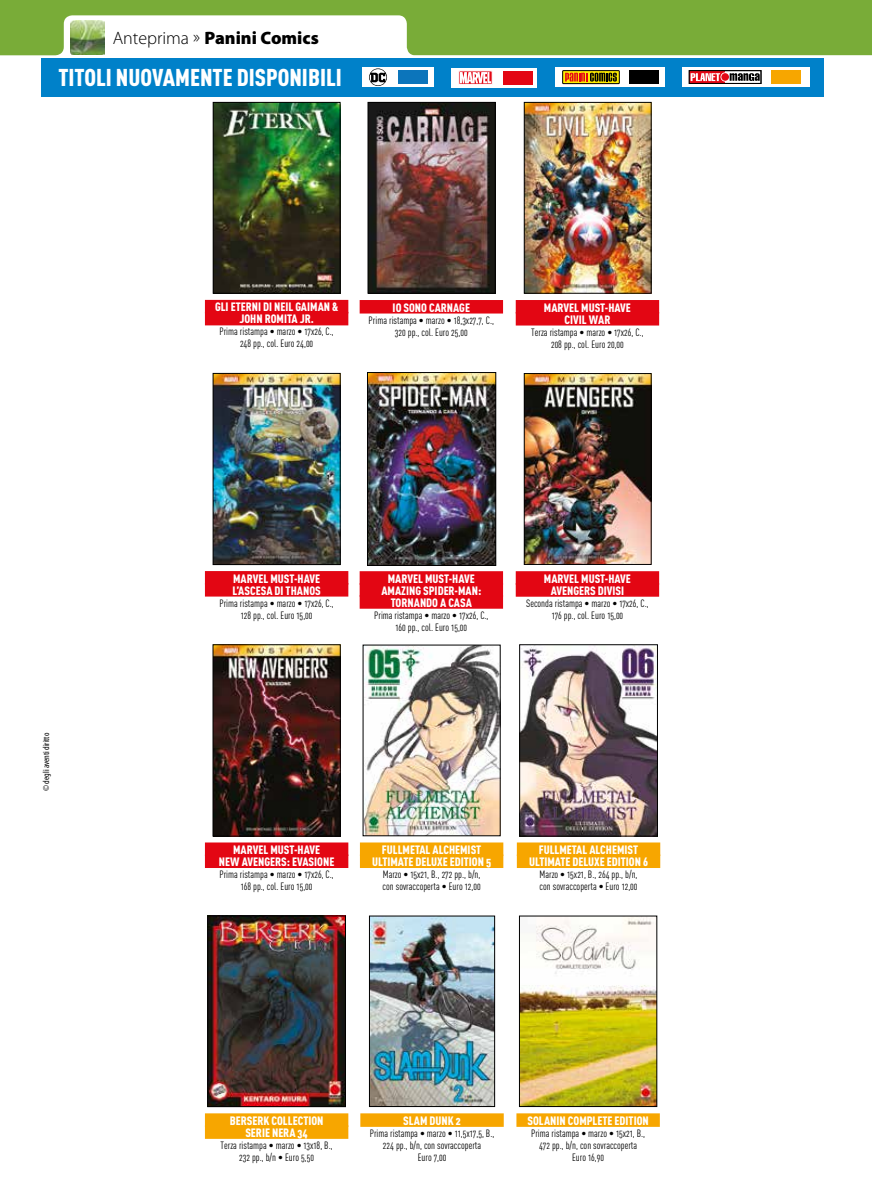
<style>
.page{position:relative;width:872px;height:1191px;background:#fff}
.page>*{position:absolute;margin:0;border:0;box-sizing:border-box;transform-origin:0 0}
.t1{font:24px "DIN Cond Black Alternate";color:#fff}
.t2{font:900 18px "Myriad Pro";color:#000}
.t3{font:12px/12px "DIN Cond Black Alternate";color:#fff;text-align:center}
.t4{font:10.5px/12px "DIN Cond Regular Alternate";color:#000;text-align:center}
.t5{font:condensed 9px "Myriad Pro";color:#000}
.s1{font-weight:300}
</style>
<div class="page">
<svg style="left:0;top:0;width:872px;height:56px;fill:#79ac38"></svg>
<img style="left:70px;top:21px;width:34px;height:34px">
<div style="left:41px;top:58px;width:782px;height:39px;background:#0081c9"></div>
<div style="left:451px;top:68px;width:86px;height:19px;background:#fff"></div>
<svg style="left:459px;top:71px;width:33px;height:13px"></svg>
<svg style="left:460px;top:72px;width:31px;height:11px"></svg>
<div style="left:503px;top:71px;width:29px;height:13px;background:#e30613"></div>
<div style="left:555px;top:67px;width:109px;height:20px;background:#fff"></div>
<svg style="left:562px;top:71px;width:57px;height:13px"></svg>
<div style="left:562px;top:70px;width:57px;height:14px;border:1px solid #000"></div>
<svg style="left:565px;top:73px;width:52px;height:9px"></svg>
<div style="left:629px;top:70px;width:29px;height:14px;background:#000"></div>
<div style="left:682px;top:67px;width:128px;height:20px;background:#fff"></div>
<svg style="left:691px;top:72px;width:32px;height:10px"></svg>
<div style="left:689px;top:70px;width:72px;height:14px;border:1px solid #000"></div>
<div style="left:720px;top:72px;width:10px;height:10px;border:2px solid #fff;border-radius:50%"></div>
<div style="left:721px;top:73px;width:8px;height:8px;background:#e30613;border-radius:50%"></div>
<svg style="left:690px;top:73px;width:30px;height:8px"></svg>
<svg style="left:729px;top:73px;width:30px;height:8px"></svg>
<div style="left:771px;top:70px;width:30px;height:14px;background:#f7a600"></div>
<div style="left:362px;top:67px;width:72px;height:20px;background:#fff"></div>
<div style="left:398px;top:70px;width:29px;height:14px;background:#0c75bb"></div>
<svg style="left:369px;top:68px;width:18px;height:18px"></svg>
<img style="left:521px;top:917px;width:134px;height:188px">
<div style="left:519px;top:915px;width:138px;height:192px;border:1px solid #000"></div>
<div style="left:516px;top:1113px;width:144px;height:13px;background:#f7a600"></div>
<img style="left:371px;top:917px;width:122px;height:188px">
<div style="left:369px;top:915px;width:126px;height:192px;border:1px solid #000"></div>
<div style="left:360px;top:1113px;width:144px;height:13px;background:#f7a600"></div>
<img style="left:369px;top:104px;width:124px;height:188px">
<div style="left:367px;top:102px;width:128px;height:192px;border:1px solid #000"></div>
<div style="left:360px;top:300px;width:143px;height:13px;background:#e30613"></div>
<img style="left:215px;top:104px;width:123px;height:188px">
<div style="left:213px;top:102px;width:127px;height:192px;border:1px solid #000"></div>
<div style="left:205px;top:300px;width:143px;height:13px;background:#e30613"></div>
<div style="left:205px;top:312px;width:143px;height:13px;background:#e30613"></div>
<img style="left:526px;top:104px;width:123px;height:188px">
<div style="left:524px;top:102px;width:127px;height:192px;border:1px solid #000"></div>
<div style="left:516px;top:300px;width:143px;height:13px;background:#e30613"></div>
<div style="left:516px;top:312px;width:143px;height:13px;background:#e30613"></div>
<img style="left:369px;top:374px;width:125px;height:190px">
<div style="left:367px;top:372px;width:129px;height:194px;border:1px solid #000"></div>
<div style="left:360px;top:571px;width:143px;height:14px;background:#e30613"></div>
<div style="left:360px;top:583px;width:143px;height:14px;background:#e30613"></div>
<div style="left:360px;top:595px;width:143px;height:14px;background:#e30613"></div>
<img style="left:215px;top:375px;width:123px;height:188px">
<div style="left:213px;top:373px;width:127px;height:192px;border:1px solid #000"></div>
<div style="left:205px;top:571px;width:143px;height:13px;background:#e30613"></div>
<div style="left:205px;top:583px;width:143px;height:13px;background:#e30613"></div>
<img style="left:526px;top:375px;width:123px;height:188px">
<div style="left:524px;top:373px;width:127px;height:192px;border:1px solid #000"></div>
<div style="left:516px;top:571px;width:143px;height:14px;background:#e30613"></div>
<div style="left:516px;top:583px;width:143px;height:14px;background:#e30613"></div>
<img style="left:209px;top:917px;width:135px;height:188px">
<div style="left:207px;top:915px;width:139px;height:192px;border:1px solid #000"></div>
<div style="left:205px;top:1113px;width:143px;height:13px;background:#f7a600"></div>
<div style="left:205px;top:1125px;width:143px;height:13px;background:#f7a600"></div>
<img style="left:521px;top:646px;width:135px;height:188px">
<div style="left:519px;top:644px;width:139px;height:192px;border:1px solid #000"></div>
<div style="left:517px;top:842px;width:143px;height:14px;background:#f7a600"></div>
<div style="left:517px;top:854px;width:143px;height:14px;background:#f7a600"></div>
<img style="left:215px;top:646px;width:124px;height:188px">
<div style="left:213px;top:644px;width:128px;height:192px;border:1px solid #000"></div>
<div style="left:205px;top:842px;width:143px;height:14px;background:#e30613"></div>
<div style="left:205px;top:854px;width:143px;height:14px;background:#e30613"></div>
<img style="left:365px;top:646px;width:133px;height:188px">
<div style="left:360px;top:842px;width:143px;height:14px;background:#f7a600"></div>
<div style="left:360px;top:854px;width:143px;height:14px;background:#f7a600"></div>
<h2 class="t2" style="left:113px;top:28px;width:208px"><span class="s1">Anteprima »</span> Panini Comics</h2>
<h1 class="t1" style="left:58px;top:62px;width:285px">TITOLI NUOVAMENTE DISPONIBILI</h1>
<p class="t3" style="left:215px;top:301px;width:125px">GLI ETERNI DI NEIL GAIMAN &amp;<br>JOHN ROMITA JR.</p>
<p class="t4" style="left:219px;top:325px;width:116px">Prima ristampa • marzo • 17x26, C.,<br>248 pp., col. Euro 24,00</p>
<p class="t3" style="left:392px;top:301px;width:79px">IO SONO CARNAGE</p>
<p class="t4" style="left:369px;top:314px;width:127px">Prima ristampa • marzo • 18,3x27,7, C.,<br>320 pp., col. Euro 25,00</p>
<p class="t3" style="left:544px;top:301px;width:88px">MARVEL MUST-HAVE<br>CIVIL WAR</p>
<p class="t4" style="left:531px;top:326px;width:114px">Terza ristampa • marzo • 17x26, C.,<br>208 pp., col. Euro 20,00</p>
<p class="t5" style="left:41px;top:791px;width:60px;rotate:-90deg">© degli aventi diritto</p>
<p class="t3" style="left:232px;top:572px;width:90px;text-align:left">MARVEL MUST-HAVE<br>L’ASCESA DI THANOS</p>
<p class="t4" style="left:219px;top:597px;width:116px">Prima ristampa • marzo • 17x26, C.,<br>128 pp., col. Euro 15,00</p>
<p class="t3" style="left:381px;top:572px;width:101px">MARVEL MUST-HAVE<br>AMAZING SPIDER-MAN:<br>TORNANDO A CASA</p>
<p class="t4" style="left:374px;top:609px;width:116px">Prima ristampa • marzo • 17x26, C.,<br>160 pp., col. Euro 15,00</p>
<p class="t3" style="left:544px;top:572px;width:88px">MARVEL MUST-HAVE<br>AVENGERS DIVISI</p>
<p class="t4" style="left:526px;top:597px;width:124px">Seconda ristampa • marzo • 17x26, C.,<br>176 pp., col. Euro 15,00</p>
<p class="t3" style="left:219px;top:843px;width:117px">MARVEL MUST-HAVE<br>NEW AVENGERS: EVASIONE</p>
<p class="t4" style="left:219px;top:868px;width:116px">Prima ristampa • marzo • 17x26, C.,<br>168 pp., col. Euro 15,00</p>
<p class="t3" style="left:372px;top:843px;width:121px">FULLMETAL ALCHEMIST<br>ULTIMATE DELUXE EDITION 5</p>
<p class="t4" style="left:383px;top:868px;width:99px;text-align:left">Marzo • 15x21, B., 272 pp., b/n, con sovraccoperta • Euro 12,00</p>
<p class="t3" style="left:529px;top:843px;width:120px">FULLMETAL ALCHEMIST<br>ULTIMATE DELUXE EDITION 6</p>
<p class="t4" style="left:539px;top:868px;width:99px;text-align:left">Marzo • 15x21, B., 264 pp., b/n, con sovraccoperta • Euro 12,00</p>
<p class="t3" style="left:230px;top:1114px;width:95px">BERSERK COLLECTION<br>SERIE NERA 34</p>
<p class="t4" style="left:221px;top:1139px;width:114px">Terza ristampa • marzo • 13x18, B.,<br>232 pp., b/n • Euro 5,50</p>
<p class="t3" style="left:403px;top:1114px;width:59px">SLAM DUNK 2</p>
<p class="t4" style="left:370px;top:1127px;width:126px">Prima ristampa • marzo • 11,5x17,5, B.,<br>224 pp., b/n, con sovraccoperta<br>Euro 7,00</p>
<p class="t3" style="left:527px;top:1114px;width:123px">SOLANIN COMPLETE EDITION</p>
<p class="t4" style="left:531px;top:1127px;width:116px">Prima ristampa • marzo • 15x21, B.,<br>472 pp., b/n, con sovraccoperta<br>Euro 16,90</p>
</div>
